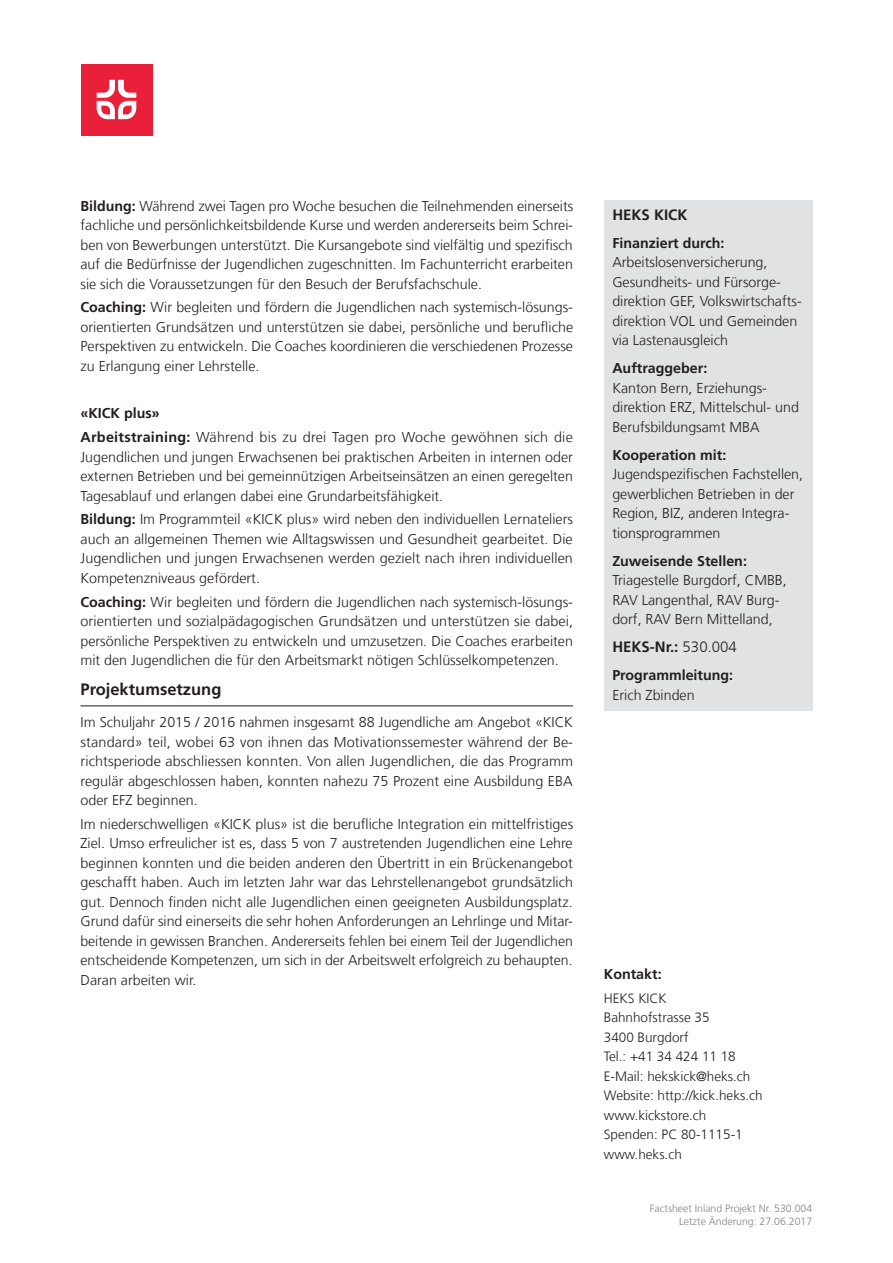
<style>
.page{position:relative;width:893px;height:1263px;background:#fff}
.page>*{position:absolute;margin:0;border:0;box-sizing:border-box;transform-origin:0 0}
.t1{font:700 16.5px "Frutiger LT Com";color:#231f20}
.t2{font:700 15px "Frutiger LT Com";color:#231f20}
.t3{font:300 14.25px/19.5px "Frutiger LT Com";color:#231f20;text-align:justify}
.t4{font:700 14.25px "Frutiger LT Com";color:#231f20}
.t5{font:300 13.5px/19.5px "Frutiger LT Com";color:#231f20}
.t6{font:300 10.5px/12.6px "Frutiger LT Com";color:#808285;text-align:right}
.s1{font-weight:700}
.s2{font-weight:300}
</style>
<div class="page">
<hr style="left:81px;top:705px;width:492px;height:1px;background:#231f20">
<div style="left:604px;top:200px;width:208px;height:511px;background:#e1e2e4"></div>
<div style="left:81px;top:64px;width:71px;height:71px;background:#ea203a"></div>
<svg style="left:97px;top:80px;width:39px;height:39px"></svg>
<p class="t3" style="left:81px;top:196px;width:494px"><span class="s1">Bildung:</span> Während zwei Tagen pro Woche besuchen die Teilnehmenden einerseits fachliche und persönlichkeitsbildende Kurse und werden andererseits beim Schrei&shy;ben von Bewerbungen unterstützt. Die Kursangebote sind vielfältig und spezifisch auf die Bedürfnisse der Jugendlichen zugeschnitten. Im Fachunterricht erarbeiten sie sich die Voraussetzungen für den Besuch der Berufsfachschule.</p>
<p class="t3" style="left:81px;top:298px;width:494px"><span class="s1">Coaching:</span> Wir begleiten und fördern die Jugendlichen nach systemisch-lösungs&shy;orientierten Grundsätzen und unterstützen sie dabei, persönliche und berufliche Perspektiven zu entwickeln. Die Coaches koordinieren die verschiedenen Prozesse zu Erlangung einer Lehrstelle.</p>
<p class="t3" style="left:81px;top:402px;width:494px;line-height:23.7px"><span class="s1">«KICK plus»<br>Arbeitstraining:</span> Während bis zu drei Tagen pro Woche gewöhnen sich die</p>
<p class="t3" style="left:81px;top:447px;width:494px">Jugendlichen und jungen Erwachsenen bei praktischen Arbeiten in internen oder externen Betrieben und bei gemeinnützigen Arbeitseinsätzen an einen geregelten Tagesablauf und erlangen dabei eine Grundarbeitsfähigkeit.</p>
<p class="t3" style="left:81px;top:510px;width:494px"><span class="s1">Bildung:</span> Im Programmteil «KICK plus» wird neben den individuellen Lernateliers auch an allgemeinen Themen wie Alltagswissen und Gesundheit gearbeitet. Die Jugendlichen und jungen Erwachsenen werden gezielt nach ihren individuellen Kompetenzniveaus gefördert.</p>
<p class="t3" style="left:81px;top:592px;width:494px"><span class="s1">Coaching:</span> Wir begleiten und fördern die Jugendlichen nach systemisch-lösungs&shy;orientierten und sozialpädagogischen Grundsätzen und unterstützen sie dabei, persönliche Perspektiven zu entwickeln und umzusetzen. Die Coaches erarbeiten mit den Jugendlichen die für den Arbeitsmarkt nötigen Schlüsselkompetenzen.</p>
<p class="t1" style="left:81px;top:679px;width:142px">Projektumsetzung</p>
<p class="t3" style="left:81px;top:712px;width:494px">Im Schuljahr 2015 / 2016 nahmen insgesamt 88 Jugendliche am Angebot «KICK standard» teil, wobei 63 von ihnen das Motivationssemester während der Be&shy;richtsperiode abschliessen konnten. Von allen Jugendlichen, die das Programm regulär abgeschlossen haben, konnten nahezu 75 Prozent eine Ausbildung EBA oder EFZ beginnen.</p>
<p class="t3" style="left:81px;top:814px;width:494px">Im niederschwelligen «KICK plus» ist die berufliche Integration ein mittelfristiges Ziel. Umso erfreulicher ist es, dass 5 von 7 austretenden Jugendlichen eine Lehre beginnen konnten und die beiden anderen den Übertritt in ein Brückenangebot geschafft haben. Auch im letzten Jahr war das Lehrstellenangebot grundsätzlich gut. Dennoch finden nicht alle Jugendlichen einen geeigneten Ausbildungsplatz.<br>Grund dafür sind einerseits die sehr hohen Anforderungen an Lehrlinge und Mitar&shy;beitende in gewissen Branchen. Andererseits fehlen bei einem Teil der Jugendlichen entscheidende Kompetenzen, um sich in der Arbeitswelt erfolgreich zu behaupten.<br>Daran arbeiten wir.</p>
<p class="t2" style="left:612px;top:206px;width:77px">HEKS KICK</p>
<p class="t4" style="left:612px;top:234px;width:114px">Finanziert durch:</p>
<p class="t3" style="left:612px;top:253px;width:191px;text-align:left">Arbeitslosenversicherung,<br>Gesundheits- und Fürsorge&shy;direktion GEF, Volkswirtschafts&shy;direktion VOL und Gemeinden via Lastenausgleich</p>
<p class="t4" style="left:612px;top:360px;width:97px">Auftraggeber:</p>
<p class="t3" style="left:612px;top:378px;width:188px;text-align:left">Kanton Bern, Erziehungs&shy;direktion ERZ, Mittelschul- und<br>Berufsbildungsamt MBA</p>
<p class="t4" style="left:612px;top:446px;width:116px">Kooperation mit:</p>
<p class="t3" style="left:612px;top:464px;width:192px;text-align:left">Jugendspezifischen Fachstellen, gewerblichen Betrieben in der<br>Region, BIZ, anderen Integra&shy;tionsprogrammen</p>
<p class="t4" style="left:612px;top:552px;width:136px">Zuweisende Stellen:</p>
<p class="t3" style="left:612px;top:570px;width:176px;text-align:left">Triagestelle Burgdorf, CMBB,<br>RAV Langenthal, RAV Burg&shy;dorf, RAV Bern Mittelland,</p>
<p class="t2" style="left:612px;top:638px;width:126px">HEKS-Nr.: <span class="s2">530.004</span></p>
<p class="t4" style="left:612px;top:667px;width:122px">Programmleitung:</p>
<p class="t3" style="left:612px;top:685px;width:84px">Erich Zbinden</p>
<p class="t4" style="left:604px;top:966px;width:59px">Kontakt:</p>
<p class="t5" style="left:604px;top:989px;width:160px">HEKS KICK<br>Bahnhofstrasse 35<br>3400 Burgdorf<br>Tel.: +41 34 424 11 18<br>E-Mail: hekskick@heks.ch<br>Website: http://kick.heks.ch www.kickstore.ch<br>Spenden: PC 80-1115-1 www.heks.ch</p>
<p class="t6" style="left:650px;top:1202px;width:164px">Factsheet Inland Projekt Nr. 530.004<br>Letzte Änderung: 27.06.2017</p>
</div>
